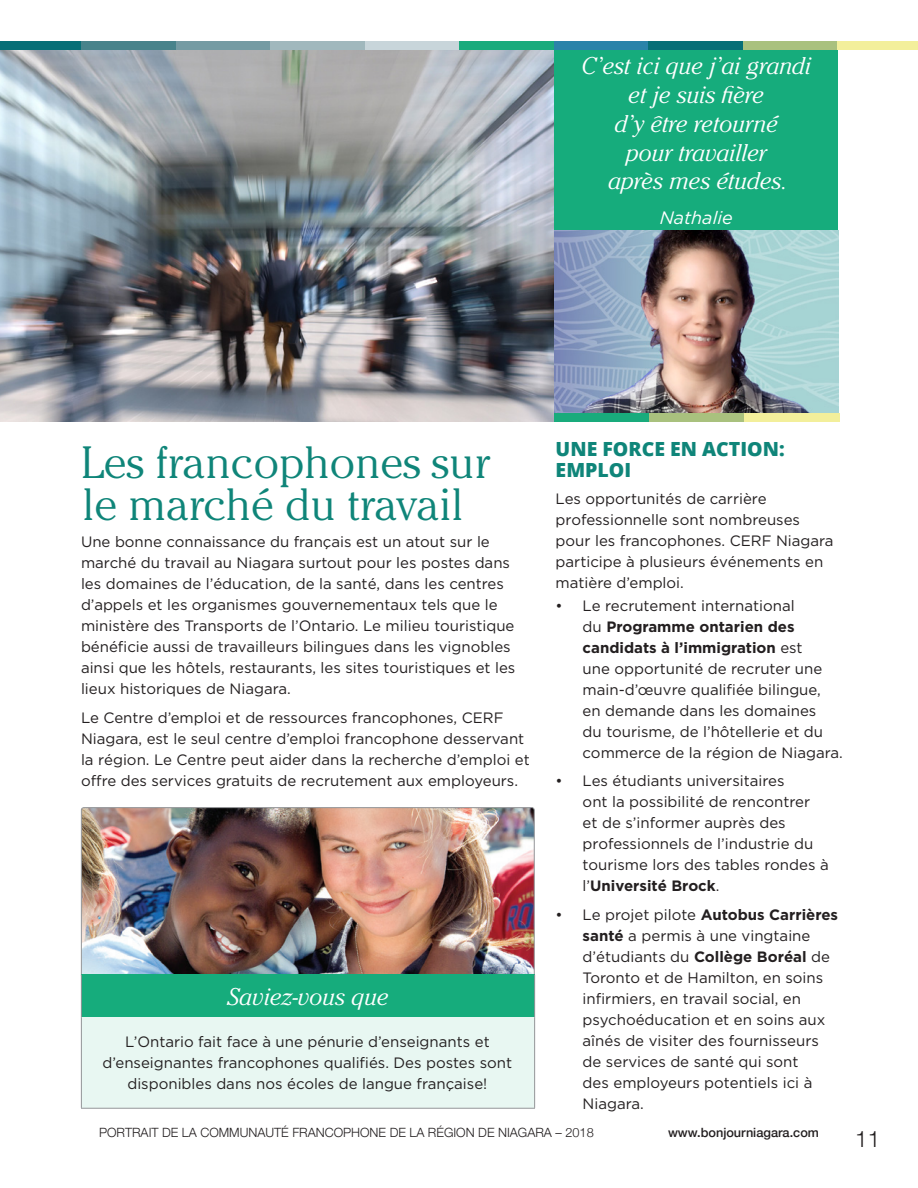
<style>
.page{position:relative;width:918px;height:1188px;background:#fff}
.page>*{position:absolute;margin:0;border:0;box-sizing:border-box;transform-origin:0 0}
.Heading_1{font:300 45px/42px "Cheltenham";color:#0f8579}
.Table_Header_Text{font:italic 300 24px/28.8px "Cheltenham";color:#fff;text-align:center}
.t1{font:300 22.5px "Helvetica Neue";color:#231f20}
.force{font:800 19.5px/21px "Open Sans";color:#0f8579}
.Table_Header_Text-2{font:italic 18px "Gotham";color:#fff}
.Heading_2{font:15px/21px "Gotham";color:#231f20}
.t2{font:300 12.75px "Helvetica Neue";color:#231f20}
.t3{font:500 12.75px "Helvetica Neue";color:#231f20}
.s1{font-weight:700}
</style>
<div class="page">
<div style="left:0;top:41px;width:81px;height:9px;background:#076f77"></div>
<div style="left:81px;top:41px;width:95px;height:9px;background:#48838b"></div>
<div style="left:176px;top:41px;width:94px;height:9px;background:#759ba3"></div>
<div style="left:270px;top:41px;width:95px;height:9px;background:#a1b8bd"></div>
<div style="left:365px;top:41px;width:95px;height:9px;background:#c8d5da"></div>
<div style="left:460px;top:41px;width:94px;height:9px;background:#19ab7c"></div>
<div style="left:554px;top:41px;width:95px;height:9px;background:#2a83a9"></div>
<div style="left:649px;top:41px;width:94px;height:9px;background:#076f77"></div>
<div style="left:743px;top:41px;width:95px;height:9px;background:#a9c17e"></div>
<div style="left:838px;top:41px;width:80px;height:9px;background:#f3ef9b"></div>
<img style="left:83px;top:809px;width:450px;height:166px">
<div style="left:81px;top:807px;width:454px;height:171px;border:1px solid #939598;border-radius:3px"></div>
<img style="left:0;top:50px;width:555px;height:372px">
<div style="left:555px;top:50px;width:283px;height:180px;background:#16ac7c"></div>
<hr style="left:554px;top:230px;width:1px;height:185px;background:#939598">
<img style="left:555px;top:230px;width:283px;height:183px">
<div style="left:81px;top:975px;width:454px;height:43px;background:#16ac7c"></div>
<div style="left:81px;top:1018px;width:454px;height:90px;background:#e8f7f2"></div>
<hr style="left:81px;top:1018px;width:1px;height:90px;background:#939598">
<hr style="left:534px;top:1018px;width:1px;height:90px;background:#939598">
<hr style="left:81px;top:1108px;width:454px;height:1px;background:#939598">
<hr style="left:81px;top:975px;width:1px;height:43px;background:#939598">
<hr style="left:534px;top:975px;width:1px;height:43px;background:#939598">
<div style="left:554px;top:413px;width:95px;height:9px;background:#19ab7c"></div>
<div style="left:649px;top:413px;width:95px;height:9px;background:#a9c17e"></div>
<div style="left:744px;top:413px;width:95px;height:9px;background:#f3ef9b"></div>
<p class="Table_Header_Text" style="left:581px;top:52px;width:231px">C’est ici que j’ai grandi et je suis fière<br>d’y être retourné<br>pour travailler<br>après mes études.</p>
<p class="Table_Header_Text-2" style="left:660px;top:208px;width:75px">Nathalie</p>
<p class="Heading_1" style="left:81px;top:441px;width:410px">Les francophones sur le marché du travail</p>
<p class="Heading_2" style="left:81px;top:531px;width:436px">Une bonne connaissance du français est un atout sur le marché du travail au Niagara surtout pour les postes dans les domaines de l’éducation, de la santé, dans les centres d’appels et les organismes gouvernementaux tels que le ministère des Transports de l’Ontario. Le milieu touristique bénéficie aussi de travailleurs bilingues dans les vignobles ainsi que les hôtels, restaurants, les sites touristiques et les lieux historiques de Niagara.</p>
<p class="Heading_2" style="left:81px;top:707px;width:450px">Le Centre d’emploi et de ressources francophones, CERF Niagara, est le seul centre d’emploi francophone desservant la région. Le Centre peut aider dans la recherche d’emploi et offre des services gratuits de recrutement aux employeurs.</p>
<p class="Table_Header_Text" style="left:227px;top:983px;width:163px">Saviez-vous que</p>
<p class="Heading_2" style="left:102px;top:1031px;width:411px;text-align:center">L’Ontario fait face à une pénurie d’enseignants et d’enseignantes francophones qualifiés. Des postes sont disponibles dans nos écoles de langue française!</p>
<p class="force" style="left:556px;top:437px;width:231px">UNE FORCE EN ACTION:<br>EMPLOI</p>
<p class="Heading_2" style="left:556px;top:488px;width:279px">Les opportunités de carrière professionnelle sont nombreuses pour les francophones. CERF Niagara participe à plusieurs événements en matière d’emploi.</p>
<p class="Heading_2" style="left:583px;top:594px;width:262px;text-indent:-27px">• Le recrutement international<br>du <span class="s1">Programme ontarien des candidats à l’immigration</span> est<br>une opportunité de recruter une main-d’œuvre qualifiée bilingue,<br>en demande dans les domaines<br>du tourisme, de l’hôtellerie et du commerce de la région de Niagara.</p>
<p class="Heading_2" style="left:583px;top:770px;width:248px;text-indent:-27px">• Les étudiants universitaires<br>ont la possibilité de rencontrer et de s’informer auprès des professionnels de l’industrie du tourisme lors des tables rondes à l’<span class="s1">Université Brock</span>.</p>
<p class="Heading_2" style="left:583px;top:904px;width:257px;text-indent:-27px">• Le projet pilote <span class="s1">Autobus Carrières santé</span> a permis à une vingtaine d’étudiants du <span class="s1">Collège Boréal</span> de<br>Toronto et de Hamilton, en soins infirmiers, en travail social, en psychoéducation et en soins aux aînés de visiter des fournisseurs de services de santé qui sont<br>des employeurs potentiels ici à<br>Niagara.</p>
<p class="t2" style="left:99px;top:1123px;width:496px">PORTRAIT DE LA COMMUNAUTÉ FRANCOPHONE DE LA RÉGION DE NIAGARA – 2018</p>
<p class="t3" style="left:668px;top:1123px;width:152px">www.bonjourniagara.com</p>
<h3 class="t1" style="left:855px;top:1121px;width:27px">11</h3>
</div>
